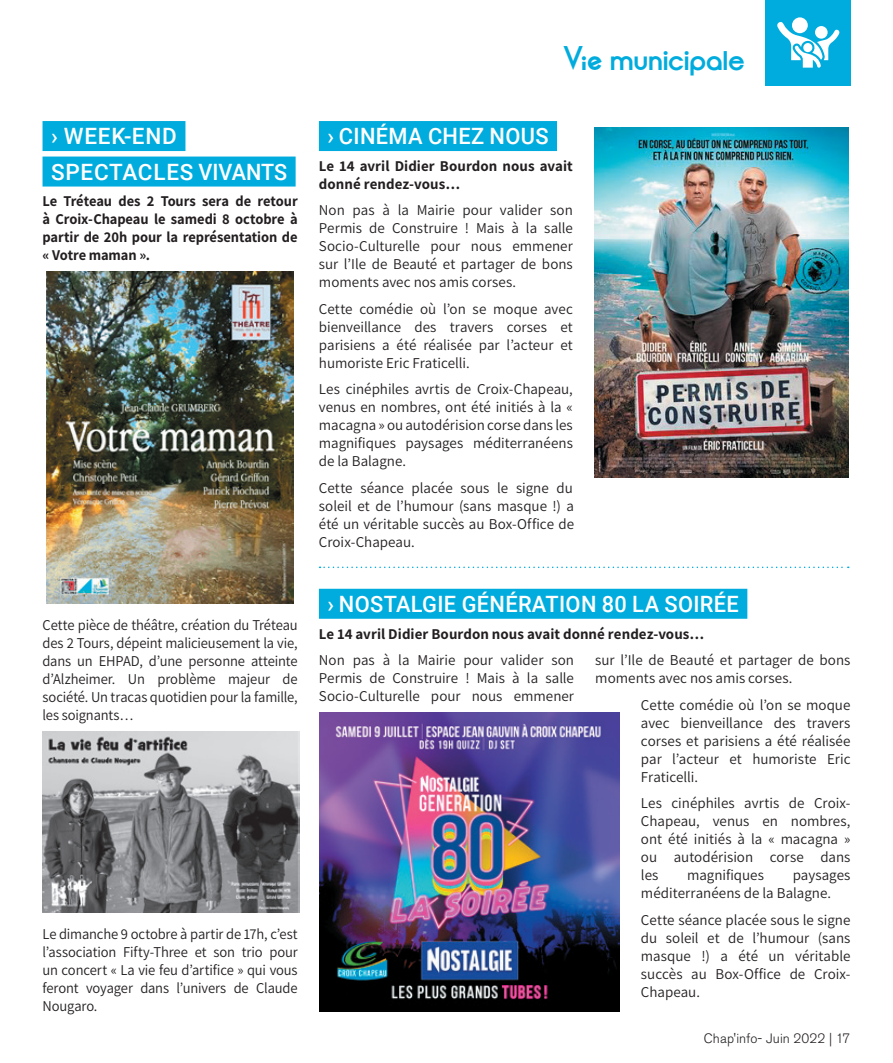
<style>
.page{position:relative;width:893px;height:1063px;background:#fff}
.page>*{position:absolute;margin:0;border:0;box-sizing:border-box;transform-origin:0 0}
.t1{font:700 27px "Opificio";letter-spacing:.005em;color:#00acdd}
.t2{font:500 22.5px "Roboto";letter-spacing:.015em;color:#fff}
.t3{font:500 22.5px/35.5px "Roboto";letter-spacing:.035em;color:#fff}
.t4{font:15px/18px "Assistant";color:#231f20;text-align:justify}
.t5{font:700 15px/18px "Assistant";color:#231f20}
.t6{font:300 13.5px "Akzidenz Grotesk BE";letter-spacing:.005em;color:#231f20}
.s1{font-family:"Alpaca Scarlett Demo";font-weight:400;font-size:30px}
</style>
<div class="page">
<div style="left:766px;top:0;width:85px;height:85px;background:#00acdd"></div>
<svg style="left:792px;top:17px;width:16px;height:16px"></svg>
<svg style="left:777px;top:22px;width:63px;height:46px"></svg>
<div style="left:815px;top:26px;width:13px;height:13px;background:#fff;border-radius:50%"></div>
<div style="left:319px;top:121px;width:238px;height:30px;background:#00acdd"></div>
<div style="left:319px;top:589px;width:428px;height:30px;background:#00acdd"></div>
<div style="left:43px;top:121px;width:142px;height:30px;background:#00acdd"></div>
<div style="left:43px;top:157px;width:253px;height:30px;background:#00acdd"></div>
<img style="left:47px;top:272px;width:246px;height:332px">
<img style="left:43px;top:732px;width:256px;height:180px">
<img style="left:594px;top:128px;width:254px;height:350px">
<img style="left:320px;top:712px;width:300px;height:300px">
<svg style="left:320px;top:567px;width:529px;height:1px"></svg>
<h2 class="t3" style="left:51px;top:118px;width:238px">› WEEK-END<br>SPECTACLES VIVANTS</h2>
<p class="t5" style="left:43px;top:192px;width:257px;text-align:justify">Le Tréteau des 2 Tours sera de retour à Croix-Chapeau le samedi 8 octobre à partir de 20h pour la représentation de « Votre maman ».</p>
<p class="t4" style="left:43px;top:615px;width:257px">Cette pièce de théâtre, création du Tréteau des 2 Tours, dépeint malicieusement la vie, dans un EHPAD, d’une personne atteinte d’Alzheimer. Un problème majeur de société. Un tracas quotidien pour la famille, les soignants…</p>
<p class="t4" style="left:43px;top:924px;width:257px">Le dimanche 9 octobre à partir de 17h, c’est l’association Fifty-Three et son trio pour un concert « La vie feu d’artifice » qui vous feront voyager dans l’univers de Claude Nougaro.</p>
<h1 class="t1" style="left:563px;top:45px;width:183px"><span class="s1">Vie</span> municipale</h1>
<h2 class="t2" style="left:327px;top:121px;width:223px">› CINÉMA CHEZ NOUS</h2>
<p class="t5" style="left:319px;top:156px;width:255px">Le 14 avril Didier Bourdon nous avait donné rendez-vous…</p>
<p class="t4" style="left:319px;top:201px;width:255px">Non pas à la Mairie pour valider son Permis de Construire ! Mais à la salle Socio-Culturelle pour nous emmener sur l’Ile de Beauté et partager de bons moments avec nos amis corses.</p>
<p class="t4" style="left:319px;top:299px;width:255px">Cette comédie où l’on se moque avec bienveillance des travers corses et parisiens a été réalisée par l’acteur et humoriste Eric Fraticelli.</p>
<p class="t4" style="left:319px;top:380px;width:255px">Les cinéphiles avrtis de Croix-Chapeau, venus en nombres, ont été initiés à la « macagna » ou autodérision corse dans les magnifiques paysages méditerranéens de la Balagne.</p>
<p class="t4" style="left:319px;top:478px;width:257px">Cette séance placée sous le signe du soleil et de l’humour (sans masque !) a été un véritable succès au Box-Office de Croix-Chapeau.</p>
<h2 class="t2" style="left:327px;top:588px;width:413px">› NOSTALGIE GÉNÉRATION 80 LA SOIRÉE</h2>
<p class="t5" style="left:319px;top:624px;width:387px">Le 14 avril Didier Bourdon nous avait donné rendez-vous…</p>
<p class="t4" style="left:319px;top:650px;width:257px">Non pas à la Mairie pour valider son Permis de Construire ! Mais à la salle Socio-Culturelle pour nous emmener</p>
<p class="t4" style="left:595px;top:650px;width:257px">sur l’Ile de Beauté et partager de bons moments avec nos amis corses.</p>
<p class="t4" style="left:641px;top:695px;width:211px">Cette comédie où l’on se moque avec bienveillance des travers corses et parisiens a été réalisée par l’acteur et humoriste Eric Fraticelli.</p>
<p class="t4" style="left:641px;top:793px;width:211px">Les cinéphiles avrtis de Croix-Chapeau, venus en nombres, ont été initiés à la « macagna » ou autodérision corse dans les</p>
<p class="t4" style="left:687px;top:865px;width:79px">magnifiques</p>
<p class="t4" style="left:641px;top:865px;width:211px;text-indent:152px">paysages méditerranéens de la Balagne.</p>
<p class="t4" style="left:641px;top:910px;width:211px">Cette séance placée sous le signe du soleil et de l’humour (sans masque !) a été un véritable succès au Box-Office de Croix-Chapeau.</p>
<p class="t6" style="left:704px;top:1031px;width:148px">Chap'info- Juin 2022 | 17</p>
</div>
